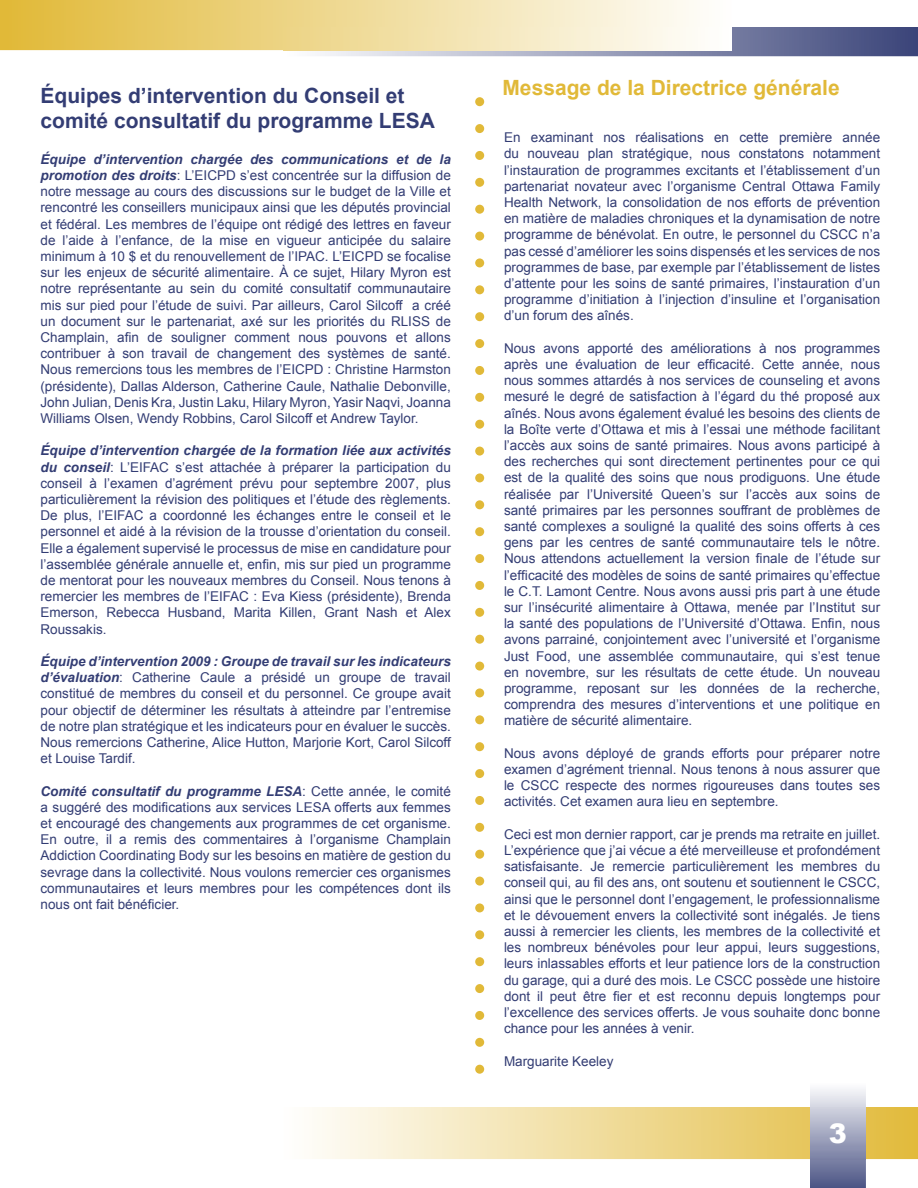
<style>
.page{position:relative;width:918px;height:1188px;background:#fff}
.page>*{position:absolute;margin:0;border:0;box-sizing:border-box;transform-origin:0 0}
.t1{font:900 27px "Arial";color:#fff}
.t2{font:700 21px/25.2px "Arial";color:#333d74}
.t3{font:700 21px "Arial";color:#e1b938}
.t4{font:13.5px/16.2px "Arial";color:#333d74;text-align:justify}
.s1{font-weight:700;font-style:italic}
</style>
<div class="page">
<svg style="left:0;top:0;width:918px;height:56px"></svg>
<img style="left:284px;top:27px;width:447px;height:23px">
<svg style="left:314px;top:1089px;width:604px;height:99px"></svg>
<img style="left:810px;top:1107px;width:56px;height:52px">
<svg style="left:475px;top:97px;width:9px;height:977px"></svg>
<h2 class="t2" style="left:40px;top:84px;width:396px">Équipes d’intervention du Conseil et comité consultatif du programme LESA</h2>
<p class="t4" style="left:40px;top:151px;width:412px"><span class="s1">Équipe d’intervention chargée des communications et de la promotion des droits</span>: L’EICPD s’est concentrée sur la diffusion de notre message au cours des discussions sur le budget de la Ville et rencontré les conseillers municipaux ainsi que les députés provincial et fédéral. Les membres de l’équipe ont rédigé des lettres en faveur de l’aide à l’enfance, de la mise en vigueur anticipée du salaire minimum à 10 $ et du renouvellement de l’IPAC. L’EICPD se focalise sur les enjeux de sécurité alimentaire. À ce sujet, Hilary Myron est notre représentante au sein du comité consultatif communautaire mis sur pied pour l’étude de suivi. Par ailleurs, Carol Silcoff a créé un document sur le partenariat, axé sur les priorités du RLISS de Champlain, afin de souligner comment nous pouvons et allons contribuer à son travail de changement des systèmes de santé.<br>Nous remercions tous les membres de l’EICPD : Christine Harmston (présidente), Dallas Alderson, Catherine Caule, Nathalie Debonville, John Julian, Denis Kra, Justin Laku, Hilary Myron, Yasir Naqvi, Joanna Williams Olsen, Wendy Robbins, Carol Silcoff et Andrew Taylor.</p>
<p class="t4" style="left:40px;top:443px;width:412px"><span class="s1">Équipe d’intervention chargée de la formation liée aux activités du conseil</span>: L’EIFAC s’est attachée à préparer la participation du conseil à l’examen d’agrément prévu pour septembre 2007, plus particulièrement la révision des politiques et l’étude des règlements.<br>De plus, l’EIFAC a coordonné les échanges entre le conseil et le personnel et aidé à la révision de la trousse d’orientation du conseil.<br>Elle a également supervisé le processus de mise en candidature pour l’assemblée générale annuelle et, enfin, mis sur pied un programme de mentorat pour les nouveaux membres du Conseil. Nous tenons à remercier les membres de l’EIFAC : Eva Kiess (présidente), Brenda Emerson, Rebecca Husband, Marita Killen, Grant Nash et Alex Roussakis.</p>
<p class="t4" style="left:40px;top:653px;width:412px"><span class="s1">Équipe d’intervention 2009 : Groupe de travail sur les indicateurs d’évaluation</span>: Catherine Caule a présidé un groupe de travail constitué de membres du conseil et du personnel. Ce groupe avait pour objectif de déterminer les résultats à atteindre par l’entremise de notre plan stratégique et les indicateurs pour en évaluer le succès.<br>Nous remercions Catherine, Alice Hutton, Marjorie Kort, Carol Silcoff et Louise Tardif.</p>
<p class="t4" style="left:40px;top:783px;width:412px"><span class="s1">Comité consultatif du programme LESA</span>: Cette année, le comité a suggéré des modifications aux services LESA offerts aux femmes et encouragé des changements aux programmes de cet organisme.<br>En outre, il a remis des commentaires à l’organisme Champlain Addiction Coordinating Body sur les besoins en matière de gestion du sevrage dans la collectivité. Nous voulons remercier ces organismes communautaires et leurs membres pour les compétences dont ils nous ont fait bénéficier.</p>
<h2 class="t3" style="left:502px;top:74px;width:339px">Message de la Directrice générale</h2>
<p class="t4" style="left:504px;top:129px;width:378px">En examinant nos réalisations en cette première année du nouveau plan stratégique, nous constatons notamment l’instauration de programmes excitants et l’établissement d’un partenariat novateur avec l’organisme Central Ottawa Family Health Network, la consolidation de nos efforts de prévention en matière de maladies chroniques et la dynamisation de notre programme de bénévolat. En outre, le personnel du CSCC n’a pas cessé d’améliorer les soins dispensés et les services de nos programmes de base, par exemple par l’établissement de listes d’attente pour les soins de santé primaires, l’instauration d’un programme d’initiation à l’injection d’insuline et l’organisation d’un forum des aînés.</p>
<p class="t4" style="left:504px;top:340px;width:378px">Nous avons apporté des améliorations à nos programmes après une évaluation de leur efficacité. Cette année, nous nous sommes attardés à nos services de counseling et avons mesuré le degré de satisfaction à l’égard du thé proposé aux aînés. Nous avons également évalué les besoins des clients de la Boîte verte d’Ottawa et mis à l’essai une méthode facilitant l’accès aux soins de santé primaires. Nous avons participé à des recherches qui sont directement pertinentes pour ce qui est de la qualité des soins que nous prodiguons. Une étude réalisée par l’Université Queen’s sur l’accès aux soins de santé primaires par les personnes souffrant de problèmes de santé complexes a souligné la qualité des soins offerts à ces gens par les centres de santé communautaire tels le nôtre.<br>Nous attendons actuellement la version finale de l’étude sur l’efficacité des modèles de soins de santé primaires qu’effectue le C.T. Lamont Centre. Nous avons aussi pris part à une étude sur l’insécurité alimentaire à Ottawa, menée par l’Institut sur la santé des populations de l’Université d’Ottawa. Enfin, nous avons parrainé, conjointement avec l’université et l’organisme Just Food, une assemblée communautaire, qui s’est tenue en novembre, sur les résultats de cette étude. Un nouveau programme, reposant sur les données de la recherche, comprendra des mesures d’interventions et une politique en matière de sécurité alimentaire.</p>
<p class="t4" style="left:504px;top:745px;width:378px">Nous avons déployé de grands efforts pour préparer notre examen d’agrément triennal. Nous tenons à nous assurer que le CSCC respecte des normes rigoureuses dans toutes ses activités. Cet examen aura lieu en septembre.</p>
<p class="t4" style="left:504px;top:826px;width:378px">Ceci est mon dernier rapport, car je prends ma retraite en juillet.<br>L’expérience que j’ai vécue a été merveilleuse et profondément satisfaisante. Je remercie particulièrement les membres du conseil qui, au fil des ans, ont soutenu et soutiennent le CSCC, ainsi que le personnel dont l’engagement, le professionnalisme et le dévouement envers la collectivité sont inégalés. Je tiens aussi à remercier les clients, les membres de la collectivité et les nombreux bénévoles pour leur appui, leurs suggestions, leurs inlassables efforts et leur patience lors de la construction du garage, qui a duré des mois. Le CSCC possède une histoire dont il peut être fier et est reconnu depuis longtemps pour l’excellence des services offerts. Je vous souhaite donc bonne chance pour les années à venir.</p>
<p class="t4" style="left:504px;top:1053px;width:111px">Marguarite Keeley</p>
<h1 class="t1" style="left:829px;top:1114px;width:20px">3</h1>
</div>
